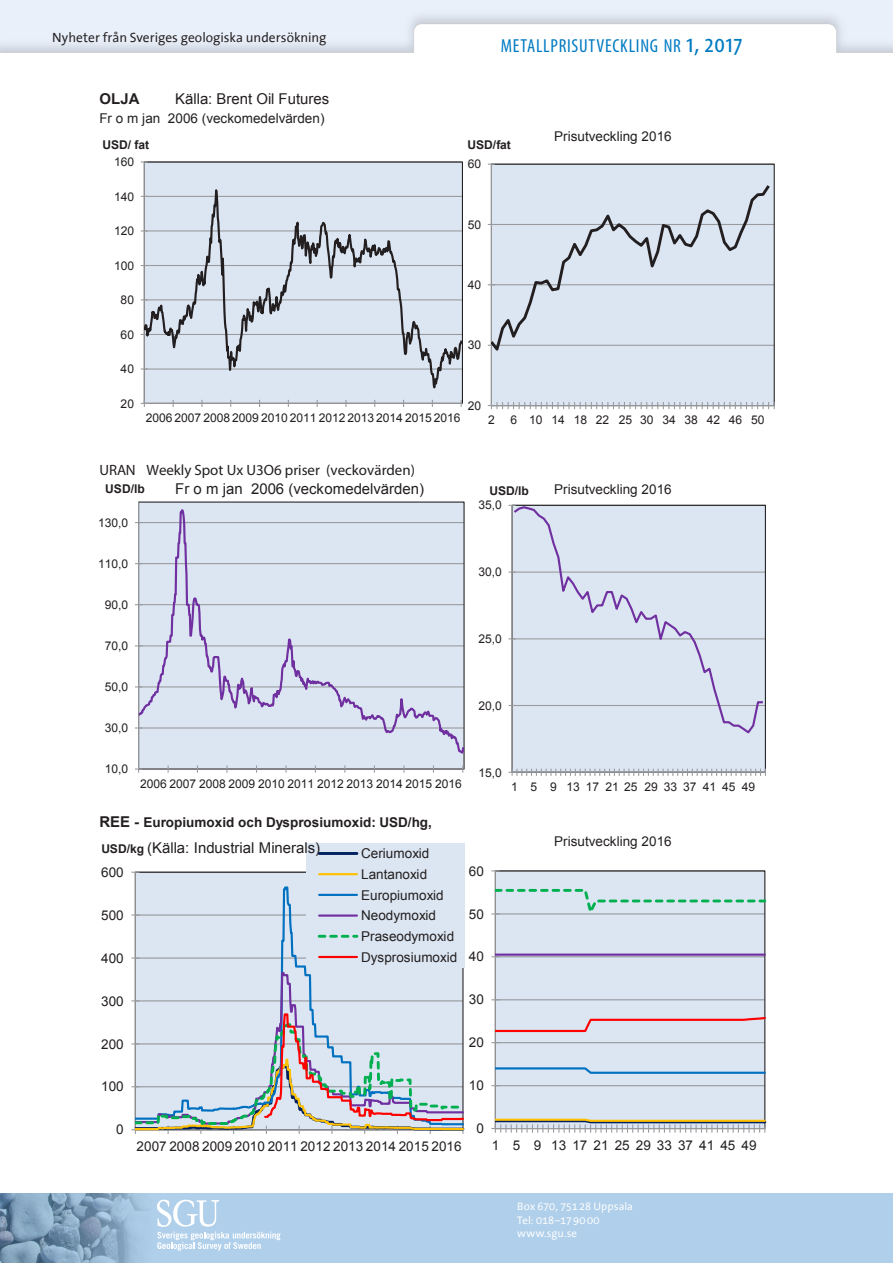
<style>
.page{position:relative;width:893px;height:1263px;background:#fff}
.page>*{position:absolute;margin:0;border:0;box-sizing:border-box;transform-origin:0 0}
.t1{font:condensed 18.9px "Myriad Pro";letter-spacing:.04em;color:#007ac2}
.t2{font:700 15px/18.6px "Arial";color:#231f20}
.t3{font:15px "Arial";color:#231f20}
.t4{font:700 15px "Arial";color:#231f20}
.t5{font:13.5px/20.7px "Arial";letter-spacing:.005em;color:#231f20}
.t6{font:13.5px "The Sans Office";color:#231f20}
.t7{font:700 13.5px "Arial";color:#231f20}
.t8{font:12px "Arial";letter-spacing:-.005em;color:#231f20}
.t9{font:700 12px "Arial";letter-spacing:-.005em;color:#231f20}
.t10{font:11.1px/13.2px "The Sans Office";letter-spacing:.005em;color:#fff}
.s1{font-size:27px}
.s2{font-weight:400}
.s3{font-size:15px}
.s4{font-weight:700;font-size:12px}
</style>
<div class="page">
<svg style="left:0;top:1193px;width:893px;height:70px;background:#a8c7e2"></svg>
<svg style="left:157px;top:1199px;width:124px;height:52px;background:#bed7ed"></svg>
<div style="left:139px;top:502px;width:325px;height:267px;background:#dce6f2"></div>
<hr style="left:138px;top:502px;width:1px;height:267px;background:#989a9d">
<hr style="left:139px;top:768px;width:325px;height:1px;background:#989a9d">
<svg style="left:135px;top:765px;width:7px;height:8px"></svg>
<svg style="left:226px;top:765px;width:2px;height:8px"></svg>
<svg style="left:285px;top:765px;width:2px;height:8px"></svg>
<svg style="left:135px;top:508px;width:330px;height:248px"></svg>
<div style="left:491px;top:164px;width:283px;height:242px;background:#dce6f2"></div>
<hr style="left:491px;top:164px;width:1px;height:242px;background:#989a9d">
<svg style="left:488px;top:402px;width:287px;height:7px"></svg>
<svg style="left:491px;top:185px;width:282px;height:166px"></svg>
<svg style="left:141px;top:161px;width:322px;height:246px;background:#d0d8e3"></svg>
<hr style="left:135px;top:872px;width:1px;height:258px;background:#989a9d">
<div style="left:306px;top:843px;width:158px;height:124px;background:#dce6f2"></div>
<hr style="left:319px;top:852px;width:38px;height:3px;background:#002060">
<hr style="left:319px;top:873px;width:38px;height:2px;background:#ffc000">
<svg style="left:131px;top:881px;width:334px;height:253px"></svg>
<hr style="left:319px;top:956px;width:38px;height:2px;background:#f00">
<div style="left:512px;top:505px;width:254px;height:267px;background:#dce6f2"></div>
<hr style="left:512px;top:505px;width:1px;height:267px;background:#989a9d">
<svg style="left:508px;top:769px;width:258px;height:7px"></svg>
<svg style="left:511px;top:505px;width:254px;height:230px"></svg>
<div style="left:495px;top:871px;width:270px;height:258px;background:#dce6f2"></div>
<hr style="left:495px;top:1085px;width:270px;height:1px;background:#939598">
<hr style="left:495px;top:1042px;width:270px;height:1px;background:#939598">
<hr style="left:495px;top:999px;width:270px;height:1px;background:#939598">
<hr style="left:495px;top:956px;width:270px;height:1px;background:#939598">
<hr style="left:495px;top:871px;width:1px;height:257px;background:#989a9d">
<svg style="left:491px;top:1117px;width:275px;height:16px"></svg>
<svg style="left:495px;top:1066px;width:271px;height:9px"></svg>
<hr style="left:495px;top:953px;width:270px;height:3px;background:#7030a0">
<svg style="left:491px;top:887px;width:275px;height:33px"></svg>
<svg style="left:495px;top:1016px;width:271px;height:17px"></svg>
<p class="t6" style="left:52px;top:31px;width:276px">Nyheter från Sveriges geologiska undersökning</p>
<p class="t4" style="left:100px;top:89px;width:41px">OLJA</p>
<p class="t3" style="left:175px;top:89px;width:155px">Källa: Brent Oil Futures</p>
<p class="t5" style="left:99px;top:108px;width:227px">Fr o m jan 2006 (veckomedelvärden)</p>
<p class="t9" style="left:103px;top:136px;width:48px">USD/ fat</p>
<p class="t8" style="left:114px;top:154px;width:22px">160</p>
<p class="t8" style="left:114px;top:188px;width:22px">140</p>
<p class="t8" style="left:114px;top:223px;width:22px">120</p>
<p class="t8" style="left:114px;top:257px;width:22px">100</p>
<p class="t8" style="left:121px;top:292px;width:15px">80</p>
<p class="t8" style="left:121px;top:326px;width:15px">60</p>
<p class="t8" style="left:121px;top:361px;width:15px">40</p>
<p class="t8" style="left:121px;top:395px;width:15px">20</p>
<h1 class="t1" style="left:501px;top:34px;width:243px">METALLPRISUTVECKLING NR <span class="s1">1, 2017</span></h1>
<p class="t9" style="left:468px;top:136px;width:45px">USD/fat</p>
<p class="t8" style="left:468px;top:156px;width:15px">60</p>
<p class="t8" style="left:468px;top:216px;width:15px">50</p>
<p class="t8" style="left:468px;top:277px;width:15px">40</p>
<p class="t8" style="left:468px;top:337px;width:15px">30</p>
<p class="t8" style="left:468px;top:398px;width:15px">20</p>
<p class="t5" style="left:554px;top:126px;width:119px">Prisutveckling 2016</p>
<p class="t8" style="left:146px;top:410px;width:316px">2006 2007 2008 2009 2010 2011 2012 2013 2014 2015 2016</p>
<p class="t2" style="left:175px;top:461px;width:250px;text-indent:-76px">URAN Weekly Spot Ux U3O6 priser (veckovärden)<br><span class="s2">Fr o m jan 2006 (veckomedelvärden)</span></p>
<p class="t9" style="left:105px;top:481px;width:41px">USD/lb</p>
<p class="t8" style="left:98px;top:515px;width:32px">130,0</p>
<p class="t8" style="left:98px;top:556px;width:32px">110,0</p>
<p class="t8" style="left:105px;top:597px;width:25px">90,0</p>
<p class="t8" style="left:105px;top:638px;width:25px">70,0</p>
<p class="t8" style="left:105px;top:679px;width:25px">50,0</p>
<p class="t8" style="left:105px;top:720px;width:25px">30,0</p>
<p class="t8" style="left:105px;top:761px;width:25px">10,0</p>
<p class="t8" style="left:140px;top:776px;width:323px">2006 2007 2008 2009 2010 2011 2012 2013 2014 2015 2016</p>
<p class="t7" style="left:100px;top:813px;width:334px"><span class="s3">REE -</span> Europiumoxid och Dysprosiumoxid: USD/hg,</p>
<p class="t8" style="left:488px;top:412px;width:8px">2</p>
<p class="t8" style="left:510px;top:412px;width:256px">6 10 14 18 22 25 30 34 38 42 46 50</p>
<p class="t9" style="left:489px;top:482px;width:41px">USD/lb</p>
<p class="t8" style="left:478px;top:497px;width:25px">35,0</p>
<p class="t8" style="left:478px;top:564px;width:25px">30,0</p>
<p class="t8" style="left:478px;top:631px;width:25px">25,0</p>
<p class="t8" style="left:478px;top:698px;width:25px">20,0</p>
<p class="t8" style="left:478px;top:764px;width:25px">15,0</p>
<p class="t5" style="left:554px;top:479px;width:119px">Prisutveckling 2016</p>
<p class="t8" style="left:511px;top:779px;width:245px">1 5 9 13172125293337414549</p>
<p class="t3" style="left:101px;top:837px;width:220px"><span class="s4">USD/kg</span> (Källa: Industrial Minerals)</p>
<p class="t5" style="left:101px;top:862px;width:24px">600</p>
<p class="t5" style="left:101px;top:905px;width:24px">500</p>
<p class="t5" style="left:101px;top:948px;width:24px">400</p>
<p class="t5" style="left:361px;top:843px;width:98px">Ceriumoxid<br>Lantanoxid<br>Europiumoxid<br>Neodymoxid<br>Praseodymoxid<br>Dysprosiumoxid</p>
<p class="t5" style="left:469px;top:861px;width:17px">60</p>
<p class="t5" style="left:469px;top:903px;width:17px">50</p>
<p class="t5" style="left:469px;top:946px;width:17px">40</p>
<p class="t5" style="left:554px;top:831px;width:119px">Prisutveckling 2016</p>
<p class="t5" style="left:101px;top:990px;width:24px">300</p>
<p class="t5" style="left:469px;top:989px;width:17px">30</p>
<p class="t5" style="left:101px;top:1033px;width:24px">200</p>
<p class="t5" style="left:469px;top:1032px;width:17px">20</p>
<p class="t5" style="left:101px;top:1076px;width:24px">100</p>
<p class="t5" style="left:116px;top:1119px;width:9px">0</p>
<p class="t5" style="left:469px;top:1075px;width:17px">10</p>
<p class="t5" style="left:137px;top:1136px;width:327px">2007 2008 2009 2010 2011 2012 2013 2014 2015 2016</p>
<p class="t5" style="left:476px;top:1118px;width:9px">0</p>
<p class="t5" style="left:492px;top:1134px;width:266px">1 5 9 13172125293337414549</p>
<p class="t10" style="left:517px;top:1200px;width:117px">Box 670, 75128 Uppsala<br>Tel: 018–179000 www.sgu.se</p>
</div>
